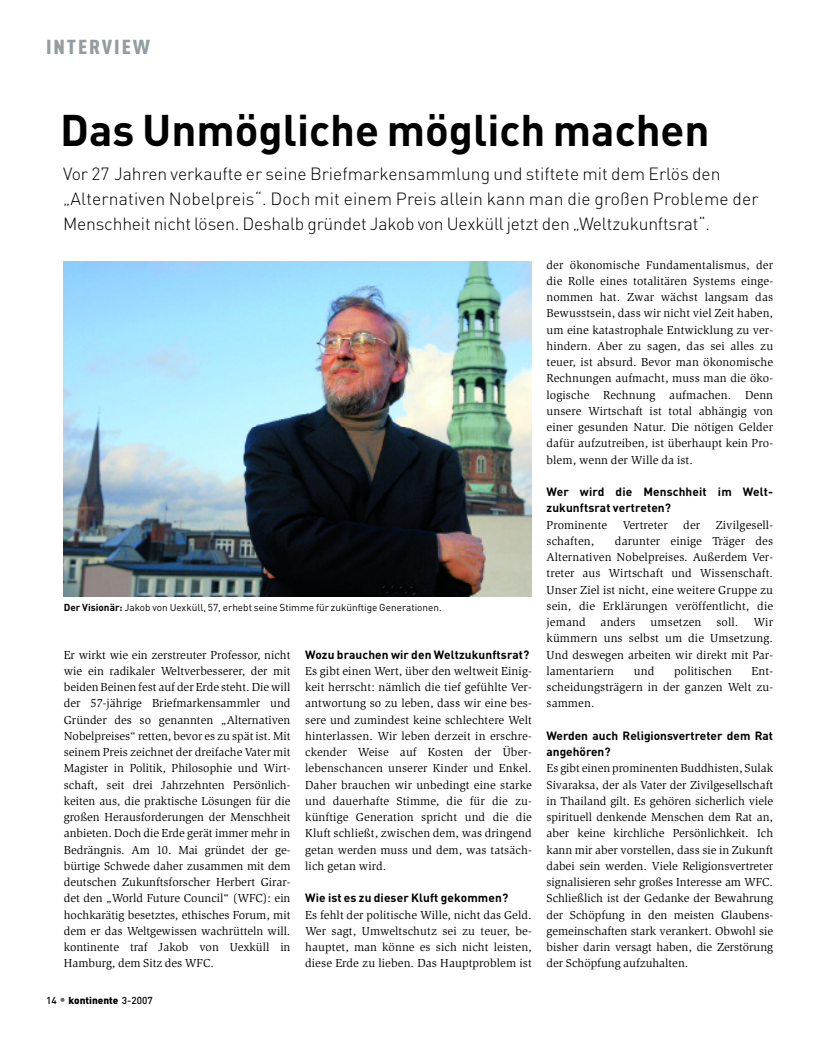
<style>
.page{position:relative;width:837px;height:1049px;background:#fff}
.page>*{position:absolute;margin:0;border:0;box-sizing:border-box;transform-origin:0 0}
.t1{font:700 43.75px "DIN Pro";color:#000}
.t2{font:900 20px "DIN Cond";letter-spacing:.085em;color:#949da1;scale:1.1 1}
.t3{font:300 17.5px/25px "DIN Pro";color:#000}
.t4{font:11.88px/16.2px "Slimbach Std";letter-spacing:.01em;color:#000;text-align:justify}
.t5{font:700 11.88px/16.2px "DIN Pro";letter-spacing:.01em;color:#000}
.t6{font:10px "DIN Pro";color:#000}
.t7{font:900 10px "DIN Pro";color:#000}
.s1{font-weight:700}
.s2{font-weight:500}
.s3{font-weight:500;font-size:12.5px;color:#666}
</style>
<div class="page">
<img style="left:64px;top:261px;width:467px;height:336px">
<h2 class="t2" style="left:46px;top:35px;width:96px">INTERVIEW</h2>
<h1 class="t1" style="left:60px;top:104px;width:650px">Das Unmögliche möglich machen</h1>
<p class="t3" style="left:63px;top:161px;width:696px">Vor 27 Jahren verkaufte er seine Briefmarkensammlung und stiftete mit dem Erlös den „Alternativen Nobelpreis“. Doch mit einem Preis allein kann man die großen Probleme der<br>Menschheit nicht lösen. Deshalb gründet Jakob von Uexküll jetzt den „Weltzukunftsrat“.</p>
<p class="t6" style="left:64px;top:602px;width:379px"><span class="s1">Der Visionär:</span> Jakob von Uexküll, 57, erhebt seine Stimme für zukünftige Generationen.</p>
<p class="t4" style="left:64px;top:647px;width:228px">Er wirkt wie ein zerstreuter Professor, nicht wie ein radikaler Weltverbesserer, der mit beiden Beinen fest auf der Erde steht. Die will der 57-jährige Briefmarkensammler und Gründer des so genannten „Alternativen Nobelpreises“ retten, bevor es zu spät ist. Mit seinem Preis zeichnet der dreifache Vater mit Magister in Politik, Philosophie und Wirt&shy;schaft, seit drei Jahrzehnten Persönlich&shy;keiten aus, die praktische Lösungen für die großen Herausforderungen der Menschheit anbieten. Doch die Erde gerät immer mehr in Bedrängnis. Am 10. Mai gründet der ge&shy;bürtige Schwede daher zusammen mit dem deutschen Zukunftsforscher Herbert Girar&shy;det den „World Future Council“ (WFC): ein hochkarätig besetztes, ethisches Forum, mit dem er das Weltgewissen wachrütteln will. kontinente traf Jakob von Uexküll in Hamburg, dem Sitz des WFC.</p>
<p class="t5" style="left:305px;top:646px;width:226px">Wozu brauchen wir den Weltzukunftsrat?</p>
<p class="t4" style="left:305px;top:664px;width:228px">Es gibt einen Wert, über den weltweit Einig&shy;keit herrscht: nämlich die tief gefühlte Ver&shy;antwortung so zu leben, dass wir eine bes&shy;sere und zumindest keine schlechtere Welt hinterlassen. Wir leben derzeit in erschre&shy;ckender Weise auf Kosten der Über&shy;lebenschancen unserer Kinder und Enkel.<br>Daher brauchen wir unbedingt eine starke und dauerhafte Stimme, die für die zu&shy;künftige Generation spricht und die die Kluft schließt, zwischen dem, was dringend getan werden muss und dem, was tatsäch&shy;lich getan wird.</p>
<p class="t5" style="left:305px;top:890px;width:204px">Wie ist es zu dieser Kluft gekommen?</p>
<p class="t4" style="left:305px;top:907px;width:228px">Es fehlt der politische Wille, nicht das Geld.<br>Wer sagt, Umweltschutz sei zu teuer, be&shy;hauptet, man könne es sich nicht leisten, diese Erde zu lieben. Das Hauptproblem ist</p>
<p class="t7" style="left:46px;top:994px;width:108px"><span class="s2">14</span> <span class="s3">•</span> kontinente <span class="s2">3-2007</span></p>
<p class="t4" style="left:546px;top:257px;width:228px">der ökonomische Fundamentalismus, der die Rolle eines totalitären Systems einge&shy;nommen hat. Zwar wächst langsam das Bewusstsein, dass wir nicht viel Zeit haben, um eine katastrophale Entwicklung zu ver&shy;hindern. Aber zu sagen, das sei alles zu teuer, ist absurd. Bevor man ökonomische Rechnungen aufmacht, muss man die öko&shy;logische Rechnung aufmachen. Denn unsere Wirtschaft ist total abhängig von einer gesunden Natur. Die nötigen Gelder dafür aufzutreiben, ist überhaupt kein Pro&shy;blem, wenn der Wille da ist.</p>
<p class="t5" style="left:546px;top:483px;width:228px">Wer wird die Menschheit im Welt&shy;zukunftsrat vertreten?</p>
<p class="t4" style="left:546px;top:517px;width:62px">Prominente</p>
<p class="t4" style="left:622px;top:517px;width:47px">Vertreter</p>
<p class="t4" style="left:683px;top:517px;width:18px">der</p>
<p class="t4" style="left:715px;top:517px;width:59px">Zivilgesell-</p>
<p class="t4" style="left:546px;top:534px;width:49px">schaften,</p>
<p class="t4" style="left:546px;top:534px;width:228px;text-indent:68px">darunter einige Träger des Alternativen Nobelpreises. Außerdem Ver&shy;treter aus Wirtschaft und Wissenschaft.<br>Unser Ziel ist nicht, eine weitere Gruppe zu sein, die Erklärungen veröffentlicht, die jemand</p>
<p class="t4" style="left:600px;top:615px;width:36px">anders</p>
<p class="t4" style="left:650px;top:615px;width:52px">umsetzen</p>
<p class="t4" style="left:716px;top:615px;width:24px">soll.</p>
<p class="t4" style="left:546px;top:615px;width:228px;text-indent:207px">Wir kümmern uns selbst um die Umsetzung.<br>Und deswegen arbeiten wir direkt mit Par&shy;lamentariern</p>
<p class="t4" style="left:633px;top:664px;width:22px">und</p>
<p class="t4" style="left:673px;top:664px;width:59px">politischen</p>
<p class="t4" style="left:546px;top:664px;width:228px;text-indent:205px">Ent&shy;scheidungsträgern in der ganzen Welt zu&shy;sammen.</p>
<p class="t5" style="left:546px;top:727px;width:228px">Werden auch Religionsvertreter dem Rat angehören?</p>
<p class="t4" style="left:546px;top:761px;width:228px">Es gibt einen prominenten Buddhisten, Sulak Sivaraksa, der als Vater der Zivilgesellschaft in Thailand gilt. Es gehören sicherlich viele spirituell denkende Menschen dem Rat an, aber keine kirchliche Persönlichkeit. Ich kann mir aber vorstellen, dass sie in Zukunft dabei sein werden. Viele Religionsvertreter signalisieren sehr großes Interesse am WFC.<br>Schließlich ist der Gedanke der Bewahrung der Schöpfung in den meisten Glaubens&shy;gemeinschaften stark verankert. Obwohl sie bisher darin versagt haben, die Zerstörung der Schöpfung aufzuhalten.</p>
</div>
